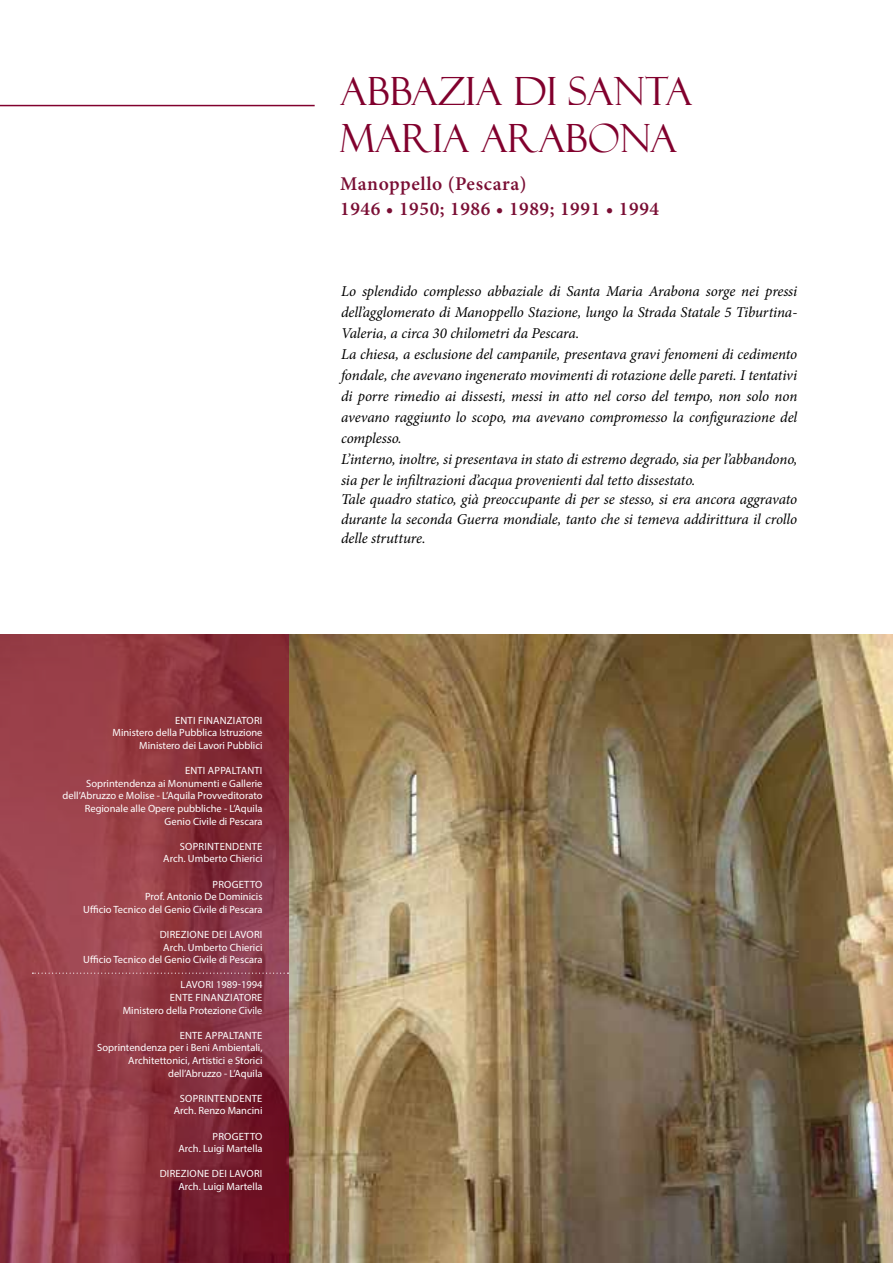
<style>
.page{position:relative;width:893px;height:1263px;background:#fff}
.page>*{position:absolute;margin:0;border:0;box-sizing:border-box;transform-origin:0 0}
.t1{font:39px/46.8px "Felix Titling";color:#81002d}
.t2{font:600 19.5px/25.5px "Minion Pro";letter-spacing:.03em;color:#7a0e34}
.t3{font:italic 15px/21px "Minion Pro";letter-spacing:-.01em;color:#000}
.t4{font:10.5px/12.6px "Myriad Pro";color:#fff;text-align:right}
.t5{font:10.5px/12.6px "Myriad Pro";letter-spacing:.02em;color:#fff;text-align:right}
</style>
<div class="page">
<img style="left:288px;top:635px;width:605px;height:628px">
<svg style="left:0;top:635px;width:288px;height:628px;background:#8f3843"></svg>
<svg style="left:32px;top:972px;width:257px;height:2px"></svg>
<hr style="left:0;top:105px;width:315px;height:1px;background:#81002d">
<p class="t4" style="left:112px;top:714px;width:152px">ENTI FINANZIATORI<br>Ministero della Pubblica Istruzione<br>Ministero dei Lavori Pubblici</p>
<p class="t4" style="left:63px;top:764px;width:201px">ENTI APPALTANTI<br>Soprintendenza ai Monumenti e Gallerie dell’Abruzzo e Molise - L’Aquila Provveditorato Regionale alle Opere pubbliche - L’Aquila Genio Civile di Pescara</p>
<p class="t4" style="left:163px;top:840px;width:101px">SOPRINTENDENTE<br>Arch. Umberto Chierici</p>
<p class="t4" style="left:83px;top:877px;width:181px">PROGETTO<br>Prof. Antonio De Dominicis<br>Ufficio Tecnico del Genio Civile di Pescara</p>
<p class="t4" style="left:83px;top:928px;width:181px">DIREZIONE DEI LAVORI<br>Arch. Umberto Chierici<br>Ufficio Tecnico del Genio Civile di Pescara</p>
<p class="t4" style="left:123px;top:978px;width:141px">LAVORI 1989-1994<br>ENTE FINANZIATORE<br>Ministero della Protezione Civile</p>
<p class="t4" style="left:97px;top:1029px;width:167px">ENTE APPALTANTE<br>Soprintendenza per i Beni Ambientali,<br>Architettonici, Artistici e Storici dell’Abruzzo - L’Aquila</p>
<p class="t4" style="left:174px;top:1092px;width:90px;text-align:center">SOPRINTENDENTE<br>Arch. Renzo Mancini</p>
<p class="t4" style="left:178px;top:1129px;width:86px">PROGETTO<br>Arch. Luigi Martella</p>
<p class="t5" style="left:160px;top:1167px;width:104px">DIREZIONE DEI LAVORI<br>Arch. Luigi Martella</p>
<h1 class="t1" style="left:340px;top:69px;width:353px">ABBAZIA DI SANTA<br>MARIA ARABONA</h1>
<h2 class="t2" style="left:340px;top:171px;width:320px">Manoppello (Pescara)<br>1946 • 1950; 1986 • 1989; 1991 • 1994</h2>
<p class="t3" style="left:341px;top:280px;width:458px">Lo splendido complesso abbaziale di Santa Maria Arabona sorge nei pressi dell’agglomerato di Manoppello Stazione, lungo la Strada Statale 5 Tiburtina-Valeria, a circa 30 chilometri da Pescara.<br>La chiesa, a esclusione del campanile, presentava gravi fenomeni di cedimento fondale, che avevano ingenerato movimenti di rotazione delle pareti. I tentativi di porre rimedio ai dissesti, messi in atto nel corso del tempo, non solo non avevano raggiunto lo scopo, ma avevano compromesso la configurazione del complesso.<br>L’interno, inoltre, si presentava in stato di estremo degrado, sia per l’abbandono, sia per le infiltrazioni d’acqua provenienti dal tetto dissestato.</p>
<p class="t3" style="left:341px;top:490px;width:458px;line-height:19.5px;text-align:justify">Tale quadro statico, già preoccupante di per se stesso, si era ancora aggravato durante la seconda Guerra mondiale, tanto che si temeva addirittura il crollo delle strutture.</p>
</div>
